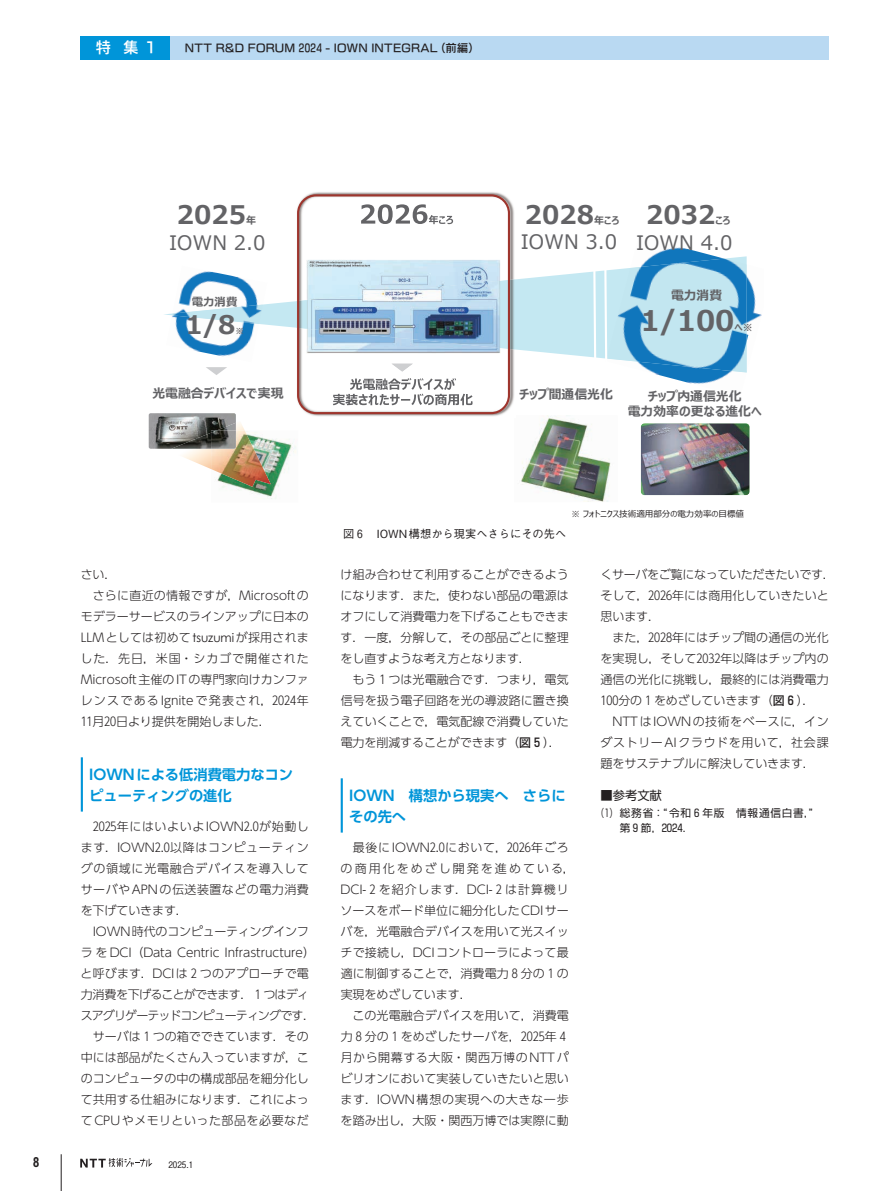
<style>
.page{position:relative;width:893px;height:1191px;background:#fff}
.page>*{position:absolute;margin:0;border:0;box-sizing:border-box;transform-origin:0 0}
.t1{font:700 28.5px "Meiryo UI";color:#636366}
.t2{font:700 25.65px "Meiryo UI";color:#636366}
.t3{font:19.95px "Meiryo UI";color:#636366}
.t4{font:15px "New Rodin Pro DB";color:#fff}
.t5{font:700 14.25px/21px "UD Shin Go Pr 6 De";color:#0095d9}
.t6{font:13.5px "Midashi Go Pro MB31";color:#231f20}
.t7{font:700 12.75px/15.3px "Meiryo UI";color:#636366;text-align:center}
.t8{font:12.3px "Shin Go Pr 6";color:#231f20}
.t9{font:300 12px/21px "UD Shin Go Pr 6";color:#231f20;text-align:justify}
.t10{font:300 12px "UD Shin Go Pr 6";letter-spacing:.105em;color:#231f20}
.t11{font:300 12px "UD Shin Go Pr 6";letter-spacing:.075em;color:#231f20}
.t12{font:700 11.4px "Meiryo UI";color:#636366}
.t13{font:500 11.25px "Gothic BBB Pr 5";color:#231f20}
.t14{font:10.8px "New Rodin Pro DB";letter-spacing:.02em;color:#231f20}
.t15{font:10.65px/15px "Shin Go Pr 6";letter-spacing:.075em;color:#231f20;scale:.7 1}
.t16{font:700 9.9px "Meiryo UI";color:#636366}
.t17{font:500 9px "Gothic BBB Pro";color:#231f20}
.t18{font:8.55px "Meiryo UI";color:#231f20}
.t19{font:700 8.55px "Meiryo UI";color:#636366}
.s1{font-family:"Century Gothic";font-weight:400}
.s2{font-family:"Shin Go Pr 6";font-weight:500}
</style>
<div class="page">
<hr style="left:81px;top:757px;width:2px;height:54px;background:#0095d9">
<hr style="left:341px;top:778px;width:2px;height:54px;background:#0095d9">
<svg style="left:164px;top:256px;width:583px;height:101px;fill:#c4e8f2"></svg>
<img style="left:166px;top:266px;width:101px;height:91px">
<img style="left:172px;top:304px;width:91px;height:20px">
<img style="left:630px;top:247px;width:94px;height:11px">
<img style="left:652px;top:276px;width:110px;height:108px">
<img style="left:606px;top:258px;width:141px;height:114px">
<svg style="left:592px;top:263px;width:17px;height:109px"></svg>
<svg style="left:206px;top:367px;width:21px;height:8px"></svg>
<img style="left:521px;top:415px;width:90px;height:87px">
<img style="left:296px;top:192px;width:219px;height:224px">
<img style="left:296px;top:279px;width:219px;height:70px">
<img style="left:361px;top:204px;width:66px;height:20px">
<img style="left:429px;top:215px;width:24px;height:9px">
<img style="left:350px;top:378px;width:106px;height:12px">
<img style="left:333px;top:394px;width:140px;height:11px">
<img style="left:391px;top:363px;width:22px;height:8px">
<img style="left:306px;top:260px;width:194px;height:93px">
<img style="left:306px;top:281px;width:194px;height:67px">
<div style="left:297px;top:194px;width:213px;height:220px;border:2px solid #9e352d;border-radius:18px"></div>
<img style="left:222px;top:439px;width:74px;height:60px">
<img style="left:183px;top:423px;width:61px;height:46px">
<img style="left:211px;top:430px;width:60px;height:57px">
<img style="left:149px;top:413px;width:87px;height:36px">
<img style="left:171px;top:423px;width:65px;height:26px">
<img style="left:211px;top:430px;width:25px;height:19px">
<svg style="left:640px;top:425px;width:110px;height:71px"></svg>
<img style="left:641px;top:423px;width:108px;height:72px">
<div style="left:81px;top:36px;width:748px;height:24px;background:#b9d9f2"></div>
<div style="left:81px;top:36px;width:89px;height:24px;background:#0095d9"></div>
<svg style="left:80px;top:1158px;width:72px;height:9px"></svg>
<hr style="left:61px;top:1154px;width:1px;height:37px;background:#231f20">
<p class="t4" style="left:96px;top:35px;width:63px">特 集1</p>
<p class="t14" style="left:185px;top:39px;width:296px">NTT R&amp;D FORUM 2024 - IOWN INTEGRAL（前編）</p>
<h2 class="t2" style="left:525px;top:196px;width:71px">2028</h2>
<p class="t16" style="left:594px;top:213px;width:27px">年ころ</p>
<h3 class="t3" style="left:521px;top:228px;width:98px">IOWN 3.0</h3>
<h2 class="t2" style="left:177px;top:197px;width:71px">2025</h2>
<p class="t16" style="left:246px;top:214px;width:11px">年</p>
<h2 class="t2" style="left:646px;top:197px;width:71px">2032</h2>
<p class="t16" style="left:715px;top:214px;width:17px">ころ</p>
<h3 class="t3" style="left:169px;top:228px;width:98px">IOWN 2.0</h3>
<h3 class="t3" style="left:636px;top:228px;width:98px">IOWN 4.0</h3>
<p class="t12" style="left:192px;top:294px;width:47px">電力消費</p>
<h2 class="t2" style="left:185px;top:307px;width:51px">1/8</h2>
<p class="t19" style="left:235px;top:325px;width:10px">※</p>
<p class="t7" style="left:671px;top:288px;width:53px">電力消費</p>
<h1 class="t1" style="left:641px;top:300px;width:95px">1/100</h1>
<p class="t16" style="left:734px;top:320px;width:20px">へ※</p>
<p class="t7" style="left:152px;top:386px;width:132px">光電融合デバイスで実現</p>
<p class="t7" style="left:628px;top:389px;width:135px">チップ内通信光化<br>電力効率の更なる進化へ</p>
<p class="t7" style="left:519px;top:387px;width:95px">チップ間通信光化</p>
<p class="t18" style="left:572px;top:508px;width:174px">※ フォトニクス技術適用部分の電力効率の目標値</p>
<p class="t9" style="left:81px;top:563px;width:37px">さい．</p>
<p class="t9" style="left:93px;top:584px;width:218px">さらに直近の情報ですが，Microsoftの</p>
<p class="t9" style="left:81px;top:605px;width:230px">モデラーサービスのラインアップに日本の</p>
<p class="t9" style="left:81px;top:626px;width:230px">LLMとしては初めて<span class="s1">tsuzumi</span>が採用されま</p>
<p class="t11" style="left:81px;top:649px;width:230px">した．先日，米国・シカゴで開催された</p>
<p class="t9" style="left:81px;top:668px;width:230px">Microsoft主催のITの専門家向けカンファ</p>
<p class="t10" style="left:81px;top:691px;width:230px">レンスであるIgniteで発表され，2024年</p>
<p class="t9" style="left:81px;top:710px;width:192px">11月20日より提供を開始しました．</p>
<p class="t5" style="left:89px;top:763px;width:205px">IOWNによる低消費電力なコンピューティングの進化</p>
<p class="t9" style="left:81px;top:815px;width:230px;text-indent:12px">2025年にはいよいよIOWN2.0が始動します．IOWN2.0以降はコンピューティングの領域に光電融合デバイスを導入してサーバやAPNの伝送装置などの電力消費を下げていきます．</p>
<p class="t9" style="left:81px;top:920px;width:236px;text-align:center">IOWN時代のコンピューティングインフ<br>ラを DCI（Data Centric Infrastructure）と呼びます．DCIは 2 つのアプローチで電力消費を下げることができます． 1 つはディスアグリゲーテッドコンピューティングです．サーバは 1 つの箱でできています．その<br>中には部品がたくさん入っていますが，このコンピュータの中の構成部品を細分化して共用する仕組みになります．これによってCPUやメモリといった部品を必要なだ</p>
<p class="t6" style="left:33px;top:1151px;width:8px">8</p>
<p class="t17" style="left:168px;top:1157px;width:26px">2025.1</p>
<p class="t13" style="left:343px;top:524px;width:225px">図 6 　IOWN構想から現実へさらにその先へ</p>
<p class="t9" style="left:341px;top:563px;width:230px">け組み合わせて利用することができるようになります．また，使わない部品の電源はオフにして消費電力を下げることもできます．一度，分解して，その部品ごとに整理をし直すような考え方となります．</p>
<p class="t9" style="left:341px;top:668px;width:230px;text-indent:12px">もう 1 つは光電融合です．つまり，電気信号を扱う電子回路を光の導波路に置き換えていくことで，電気配線で消費していた電力を削減することができます（<span class="s2">図 5</span> ）．</p>
<p class="t5" style="left:349px;top:784px;width:218px">IOWN　構想から現実へ　さらにその先へ</p>
<p class="t9" style="left:341px;top:836px;width:236px;text-align:left;text-indent:12px">最後にIOWN2.0において，2026年ごろの商用化をめざし開発を進めている，<br>DCI- 2 を紹介します．DCI- 2 は計算機リソースをボード単位に細分化したCDIサーバを，光電融合デバイスを用いて光スイッチで接続し，DCIコントローラによって最適に制御することで，消費電力 8 分の 1 の実現をめざしています．</p>
<p class="t9" style="left:341px;top:1004px;width:230px;text-align:left;text-indent:12px">この光電融合デバイスを用いて，消費電力 8 分の 1 をめざしたサーバを，2025年 4月から開幕する大阪・関西万博のNTTパビリオンにおいて実装していきたいと思います．IOWN構想の実現への大きな一歩を踏み出し，大阪・関西万博では実際に動</p>
<p class="t9" style="left:600px;top:563px;width:236px;text-align:left">くサーバをご覧になっていただきたいです．そして，2026年には商用化していきたいと思います．</p>
<p class="t9" style="left:601px;top:626px;width:230px;text-indent:12px">また，2028年にはチップ間の通信の光化を実現し，そして2032年以降はチップ内の通信の光化に挑戦し，最終的には消費電力100分の 1 をめざしていきます（<span class="s2">図 6</span> ）．</p>
<p class="t9" style="left:601px;top:710px;width:230px;text-indent:12px">NTTはIOWNの技術をベースに，インダストリーAIクラウドを用いて，社会課題をサステナブルに解決していきます．</p>
<p class="t8" style="left:601px;top:785px;width:63px">■参考文献</p>
<p class="t15" style="left:620px;top:805px;width:300px;text-indent:-23px">（1） 総務省：“令和 6 年版　情報通信白書，” 　第 9 節，2024.</p>
</div>
